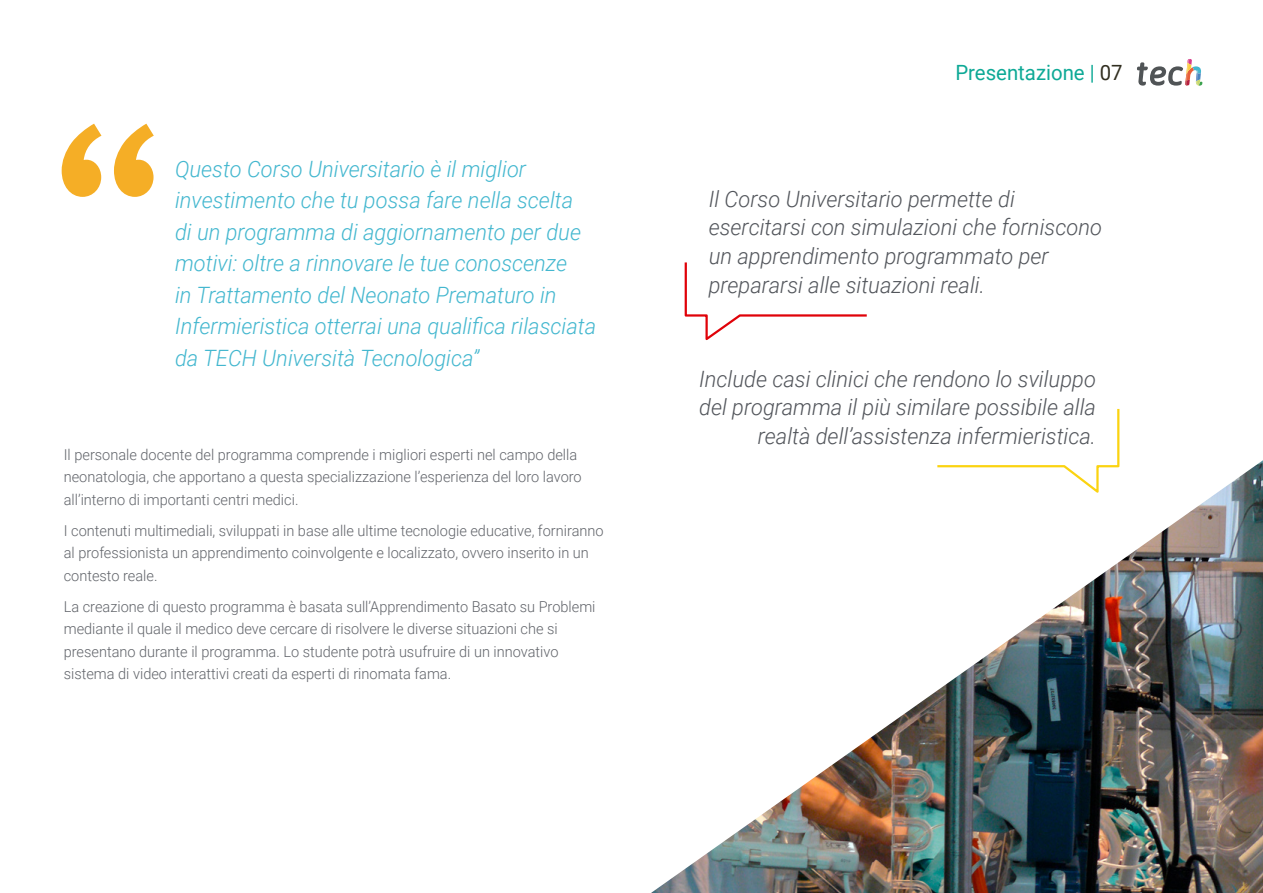
<style>
.page{position:relative;width:1263px;height:893px;background:#fff}
.page>*{position:absolute;margin:0;border:0;box-sizing:border-box;transform-origin:0 0}
.t1{font:italic 300 22.5px/31.5px "Roboto";color:#43b7cf}
.t2{font:italic 300 22.5px/28.5px "Roboto";color:#52555b;text-align:right}
.t3{font:21px "Roboto";color:#0ea996}
.t4{font:300 15px/22.5px "Roboto";color:#61646a}
.s1{color:#312e20}
</style>
<div class="page">
<img style="left:651px;top:460px;width:612px;height:433px">
<svg style="left:62px;top:124px;width:92px;height:73px"></svg>
<svg style="left:1137px;top:59px;width:65px;height:27px"></svg>
<svg style="left:935px;top:408px;width:185px;height:88px"></svg>
<svg style="left:684px;top:262px;width:183px;height:78px"></svg>
<p class="t1" style="left:175px;top:152px;width:423px">Questo Corso Universitario è il miglior investimento che tu possa fare nella scelta<br>di un programma di aggiornamento per due motivi: oltre a rinnovare le tue conoscenze<br>in Trattamento del Neonato Prematuro in Infermieristica otterrai una qualifica rilasciata da TECH Università Tecnologica”</p>
<p class="t4" style="left:64px;top:443px;width:519px">Il personale docente del programma comprende i migliori esperti nel campo della neonatologia, che apportano a questa specializzazione l’esperienza del loro lavoro all’interno di importanti centri medici.</p>
<p class="t4" style="left:64px;top:519px;width:541px">I contenuti multimediali, sviluppati in base alle ultime tecnologie educative, forniranno al professionista un apprendimento coinvolgente e localizzato, ovvero inserito in un contesto reale.</p>
<p class="t4" style="left:64px;top:595px;width:533px">La creazione di questo programma è basata sull’Apprendimento Basato su Problemi mediante il quale il medico deve cercare di risolvere le diverse situazioni che si presentano durante il programma. Lo studente potrà usufruire di un innovativo sistema di video interattivi creati da esperti di rinomata fama.</p>
<h2 class="t3" style="left:955px;top:57px;width:169px">Presentazione | <span class="s1">07</span></h2>
<h1 class="t2" style="left:709px;top:184px;width:395px;text-align:left">Il Corso Universitario permette di esercitarsi con simulazioni che forniscono un apprendimento programmato per prepararsi alle situazioni reali.</h1>
<h1 class="t2" style="left:699px;top:364px;width:398px">Include casi clinici che rendono lo sviluppo del programma il più similare possibile alla realtà dell’assistenza infermieristica.</h1>
</div>
